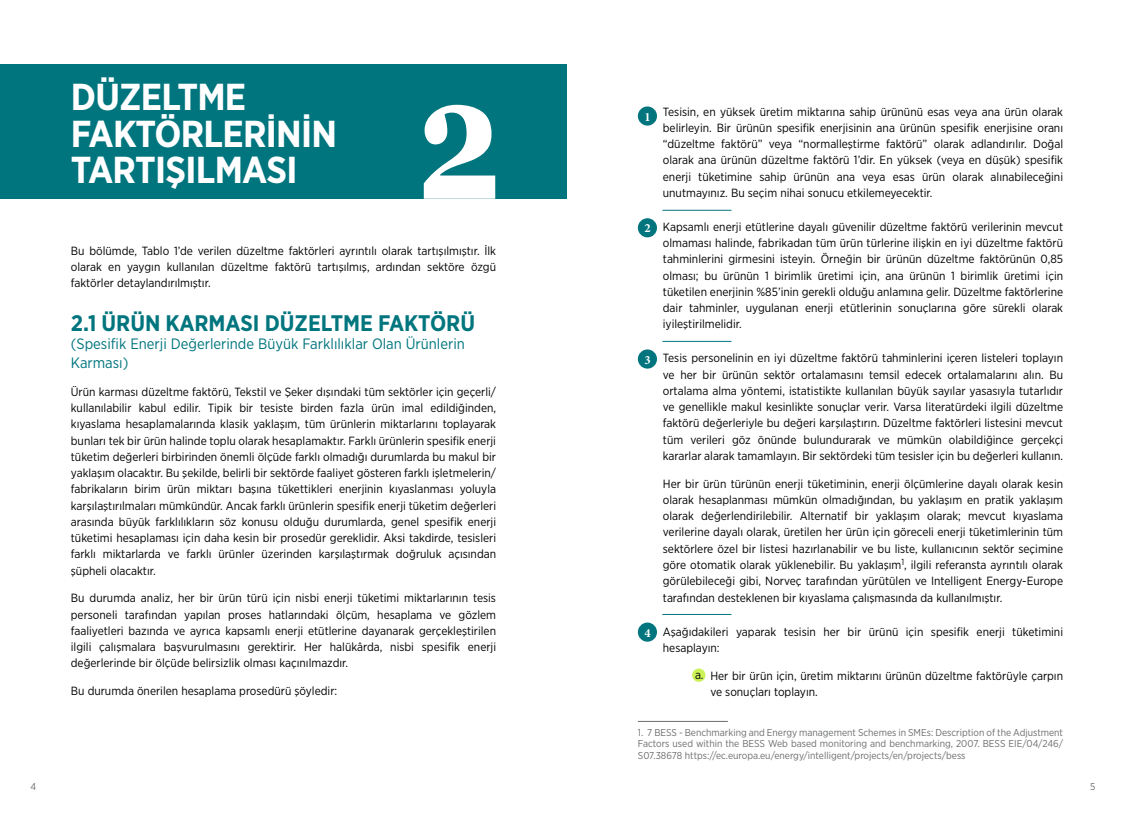
<style>
.page{position:relative;width:1134px;height:815px;background:#fff}
.page>*{position:absolute;margin:0;border:0;box-sizing:border-box;transform-origin:0 0}
.t1{font:700 173.5px "Georgia";color:#fff;scale:.78 1}
.t2{font:700 37.5px/36.2px "Gotham Narrow";letter-spacing:-.02em;color:#fff}
.t3{font:700 22.5px "Gotham Narrow";color:#00757e}
.t4{font:15px/18.8px "Gotham Narrow";color:#00757e}
.t5{font:700 12.5px "Minion Pro";color:#fff}
.t6{font:11.88px/16.2px "Gotham Narrow";color:#000;text-align:justify}
.t7{font:10px/11.2px "Gotham Narrow";color:#6d6e71;text-align:justify}
</style>
<div class="page">
<div style="left:0;top:64px;width:567px;height:134px;background:#00757e"></div>
<div style="left:638px;top:106px;width:19px;height:20px;background:#00757e;border-radius:50%"></div>
<hr style="left:662px;top:210px;width:69px;height:1px;background:#00757e">
<div style="left:638px;top:218px;width:19px;height:19px;background:#00757e;border-radius:50%"></div>
<hr style="left:662px;top:341px;width:69px;height:1px;background:#00757e">
<div style="left:638px;top:349px;width:19px;height:20px;background:#00757e;border-radius:50%"></div>
<hr style="left:662px;top:614px;width:69px;height:1px;background:#00757e">
<div style="left:638px;top:623px;width:19px;height:19px;background:#00757e;border-radius:50%"></div>
<div style="left:692px;top:668px;width:13px;height:14px;background:#ccf259;border-radius:50%"></div>
<hr style="left:638px;top:721px;width:90px;height:1px;background:#6d6e71">
<h2 class="t2" style="left:71px;top:79px;width:268px">DÜZELTME<br>FAKTÖRLERİNİN<br>TARTIŞILMASI</h2>
<h1 class="t1" style="left:416px;top:8px;width:110px">2</h1>
<p class="t5" style="left:644px;top:108px;width:8px">1</p>
<p class="t5" style="left:644px;top:220px;width:8px">2</p>
<p class="t6" style="left:71px;top:242px;width:427px">Bu bölümde, Tablo 1’de verilen düzeltme faktörleri ayrıntılı olarak tartışılmıştır. İlk olarak en yaygın kullanılan düzeltme faktörü tartışılmış, ardından sektöre özgü faktörler detaylandırılmıştır.</p>
<h3 class="t3" style="left:71px;top:308px;width:406px">2.1 ÜRÜN KARMASI DÜZELTME FAKTÖRÜ</h3>
<p class="t4" style="left:71px;top:334px;width:395px">(Spesifik Enerji Değerlerinde Büyük Farklılıklar Olan Ürünlerin<br>Karması)</p>
<p class="t6" style="left:71px;top:383px;width:427px">Ürün karması düzeltme faktörü, Tekstil ve Şeker dışındaki tüm sektörler için geçerli/ kullanılabilir kabul edilir. Tipik bir tesiste birden fazla ürün imal edildiğinden, kıyaslama hesaplamalarında klasik yaklaşım, tüm ürünlerin miktarlarını toplayarak bunları tek bir ürün halinde toplu olarak hesaplamaktır. Farklı ürünlerin spesifik enerji tüketim değerleri birbirinden önemli ölçüde farklı olmadığı durumlarda bu makul bir yaklaşım olacaktır. Bu şekilde, belirli bir sektörde faaliyet gösteren farklı işletmelerin/ fabrikaların birim ürün miktarı başına tükettikleri enerjinin kıyaslanması yoluyla karşılaştırılmaları mümkündür. Ancak farklı ürünlerin spesifik enerji tüketim değerleri arasında büyük farklılıkların söz konusu olduğu durumlarda, genel spesifik enerji tüketimi hesaplaması için daha kesin bir prosedür gereklidir. Aksi takdirde, tesisleri farklı miktarlarda ve farklı ürünler üzerinden karşılaştırmak doğruluk açısından şüpheli olacaktır.</p>
<p class="t6" style="left:71px;top:590px;width:427px">Bu durumda analiz, her bir ürün türü için nisbi enerji tüketimi miktarlarının tesis personeli tarafından yapılan proses hatlarındaki ölçüm, hesaplama ve gözlem faaliyetleri bazında ve ayrıca kapsamlı enerji etütlerine dayanarak gerçekleştirilen ilgili çalışmalara başvurulmasını gerektirir. Her halükârda, nisbi spesifik enerji değerlerinde bir ölçüde belirsizlik olması kaçınılmazdır.</p>
<p class="t6" style="left:71px;top:683px;width:268px">Bu durumda önerilen hesaplama prosedürü şöyledir:</p>
<p class="t5" style="left:644px;top:351px;width:8px">3</p>
<p class="t5" style="left:644px;top:624px;width:8px">4</p>
<p class="t6" style="left:663px;top:103px;width:402px">Tesisin, en yüksek üretim miktarına sahip ürününü esas veya ana ürün olarak belirleyin. Bir ürünün spesifik enerjisinin ana ürünün spesifik enerjisine oranı “düzeltme faktörü” veya “normalleştirme faktörü” olarak adlandırılır. Doğal olarak ana ürünün düzeltme faktörü 1’dir. En yüksek (veya en düşük) spesifik enerji tüketimine sahip ürünün ana veya esas ürün olarak alınabileceğini unutmayınız. Bu seçim nihai sonucu etkilemeyecektir.</p>
<p class="t6" style="left:663px;top:218px;width:402px">Kapsamlı enerji etütlerine dayalı güvenilir düzeltme faktörü verilerinin mevcut olmaması halinde, fabrikadan tüm ürün türlerine ilişkin en iyi düzeltme faktörü tahminlerini girmesini isteyin. Örneğin bir ürünün düzeltme faktörünün 0,85 olması; bu ürünün 1 birimlik üretimi için, ana ürünün 1 birimlik üretimi için tüketilen enerjinin %85’inin gerekli olduğu anlamına gelir. Düzeltme faktörlerine dair tahminler, uygulanan enerji etütlerinin sonuçlarına göre sürekli olarak iyileştirilmelidir.</p>
<p class="t6" style="left:663px;top:350px;width:402px">Tesis personelinin en iyi düzeltme faktörü tahminlerini içeren listeleri toplayın ve her bir ürünün sektör ortalamasını temsil edecek ortalamalarını alın. Bu ortalama alma yöntemi, istatistikte kullanılan büyük sayılar yasasıyla tutarlıdır ve genellikle makul kesinlikte sonuçlar verir. Varsa literatürdeki ilgili düzeltme faktörü değerleriyle bu değeri karşılaştırın. Düzeltme faktörleri listesini mevcut tüm verileri göz önünde bulundurarak ve mümkün olabildiğince gerçekçi kararlar alarak tamamlayın. Bir sektördeki tüm tesisler için bu değerleri kullanın.</p>
<p class="t6" style="left:663px;top:475px;width:402px">Her bir ürün türünün enerji tüketiminin, enerji ölçümlerine dayalı olarak kesin olarak hesaplanması mümkün olmadığından, bu yaklaşım en pratik yaklaşım olarak değerlendirilebilir. Alternatif bir yaklaşım olarak; mevcut kıyaslama verilerine dayalı olarak, üretilen her ürün için göreceli enerji tüketimlerinin tüm sektörlere özel bir listesi hazırlanabilir ve bu liste, kullanıcının sektör seçimine göre otomatik olarak yüklenebilir. Bu yaklaşım<sup>1</sup>, ilgili referansta ayrıntılı olarak görülebileceği gibi, Norveç tarafından yürütülen ve Intelligent Energy-Europe tarafından desteklenen bir kıyaslama çalışmasında da kullanılmıştır.</p>
<p class="t6" style="left:663px;top:623px;width:402px">Aşağıdakileri yaparak tesisin her bir ürünü için spesifik enerji tüketimini hesaplayın:</p>
<p class="t6" style="left:710px;top:667px;width:354px">Her bir ürün için, üretim miktarını ürünün düzeltme faktörüyle çarpın ve sonuçları toplayın.</p>
<p class="t6" style="left:695px;top:666px;width:10px">a.</p>
<p class="t7" style="left:638px;top:727px;width:427px">1. 7 BESS - Benchmarking and Energy management Schemes in SMEs: Description of the Adjustment Factors used within the BESS Web based monitoring and benchmarking, 2007. BESS EIE/04/246/ S07.38678 https://ec.europa.eu/energy/intelligent/projects/en/projects/bess</p>
<p class="t7" style="left:30px;top:780px;width:7px">4</p>
<p class="t7" style="left:1090px;top:780px;width:7px">5</p>
</div>
